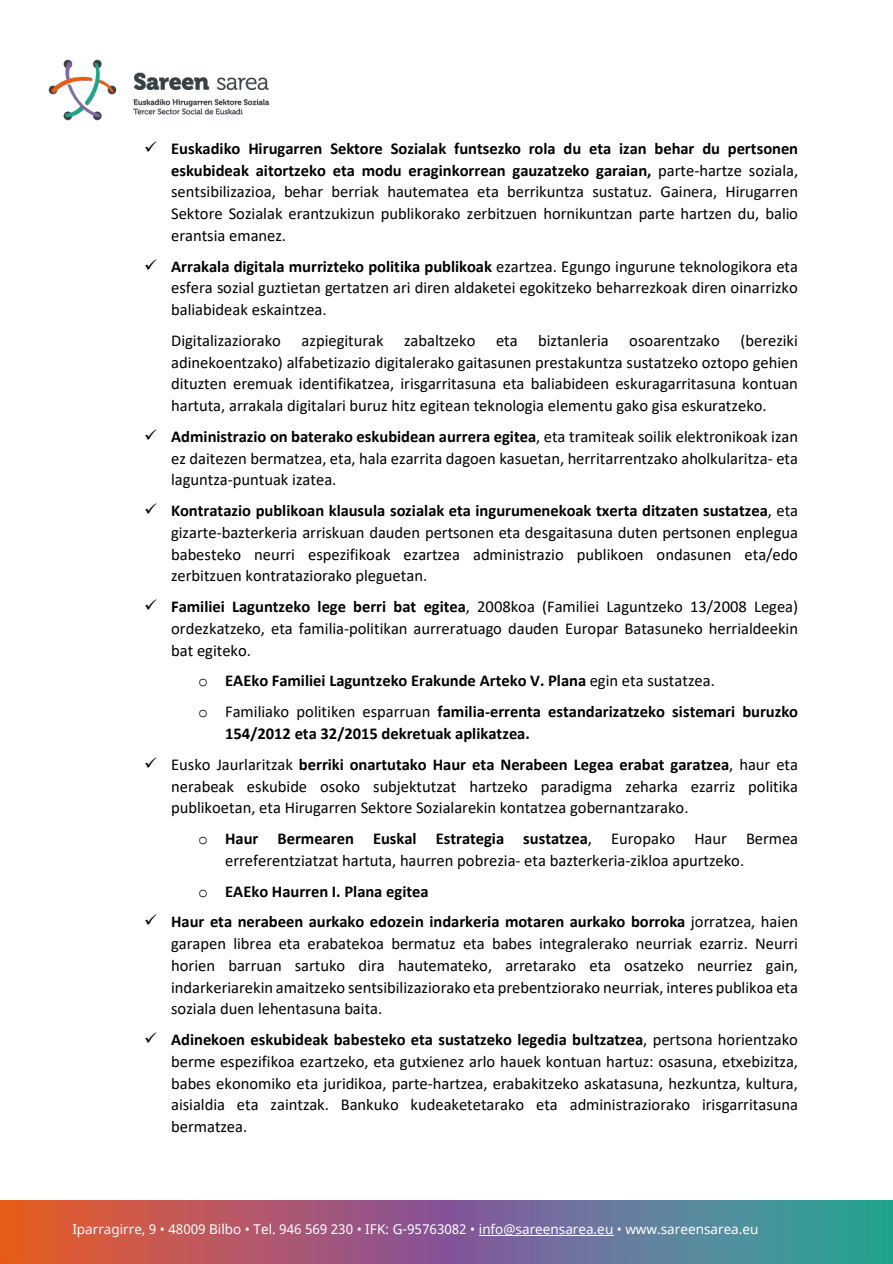
<style>
.page{position:relative;width:893px;height:1264px;background:#fff}
.page>*{position:absolute;margin:0;border:0;box-sizing:border-box;transform-origin:0 0}
.t1{font:16.5px/21.8px "Calibri";color:#000;text-align:justify}
.t2{font:700 16.5px/21.8px "Calibri";color:#000}
.t3{font:13.5px "Noto Sans";color:#fff}
.s1{font-weight:700}
.s2{font-family:"Courier New";font-weight:400}
.s3{font-weight:400}
.s4{font-family:"Courier New"}
</style>
<div class="page">
<img style="left:48px;top:59px;width:222px;height:62px">
<img style="left:0;top:1200px;width:892px;height:63px">
<hr style="left:479px;top:1234px;width:134px;height:1px;background:#fff">
<p class="t1" style="left:171px;top:137px;width:628px;text-indent:-27px">✓ <span class="s1">Euskadiko Hirugarren Sektore Sozialak funtsezko rola du eta izan behar du pertsonen eskubideak aitortzeko eta modu eraginkorrean gauzatzeko garaian,</span> parte-hartze soziala, sentsibilizazioa, behar berriak hautematea eta berrikuntza sustatuz. Gainera, Hirugarren Sektore Sozialak erantzukizun publikorako zerbitzuen hornikuntzan parte hartzen du, balio erantsia emanez.</p>
<p class="t1" style="left:171px;top:255px;width:628px;text-indent:-27px">✓ <span class="s1">Arrakala digitala murrizteko politika publikoak</span> ezartzea. Egungo ingurune teknologikora eta esfera sozial guztietan gertatzen ari diren aldaketei egokitzeko beharrezkoak diren oinarrizko baliabideak eskaintzea.</p>
<p class="t1" style="left:171px;top:329px;width:628px">Digitalizaziorako azpiegiturak zabaltzeko eta biztanleria osoarentzako (bereziki adinekoentzako) alfabetizazio digitalerako gaitasunen prestakuntza sustatzeko oztopo gehien dituzten eremuak identifikatzea, irisgarritasuna eta baliabideen eskuragarritasuna kontuan hartuta, arrakala digitalari buruz hitz egitean teknologia elementu gako gisa eskuratzeko.</p>
<p class="t1" style="left:171px;top:425px;width:628px;text-indent:-27px">✓ <span class="s1">Administrazio on baterako eskubidean aurrera egitea</span>, eta tramiteak soilik elektronikoak izan ez daitezen bermatzea, eta, hala ezarrita dagoen kasuetan, herritarrentzako aholkularitza- eta laguntza-puntuak izatea.</p>
<p class="t1" style="left:171px;top:499px;width:628px;text-indent:-27px">✓ <span class="s1">Kontratazio publikoan klausula sozialak eta ingurumenekoak txerta ditzaten sustatzea</span>, eta gizarte-bazterkeria arriskuan dauden pertsonen eta desgaitasuna duten pertsonen enplegua babesteko neurri espezifikoak ezartzea administrazio publikoen ondasunen eta/edo zerbitzuen kontrataziorako pleguetan.</p>
<p class="t1" style="left:171px;top:595px;width:628px;text-indent:-27px">✓ <span class="s1">Familiei Laguntzeko lege berri bat egitea</span>, 2008koa (Familiei Laguntzeko 13/2008 Legea) ordezkatzeko, eta familia-politikan aurreratuago dauden Europar Batasuneko herrialdeekin bat egiteko.</p>
<p class="t2" style="left:198px;top:669px;width:518px"><span class="s2">o</span> EAEko Familiei Laguntzeko Erakunde Arteko V. Plana <span class="s3">egin eta sustatzea.</span></p>
<p class="t2" style="left:225px;top:700px;width:574px;text-indent:-27px"><span class="s2">o</span> <span class="s3">Familiako politiken esparruan</span> familia-errenta estandarizatzeko sistemari buruzko<br>154/2012 eta 32/2015 dekretuak aplikatzea.</p>
<p class="t1" style="left:171px;top:752px;width:628px;text-indent:-27px">✓ Eusko Jaurlaritzak <span class="s1">berriki onartutako Haur eta Nerabeen Legea erabat garatzea</span>, haur eta nerabeak eskubide osoko subjektutzat hartzeko paradigma zeharka ezarriz politika publikoetan, eta Hirugarren Sektore Sozialarekin kontatzea gobernantzarako.</p>
<p class="t1" style="left:225px;top:827px;width:574px;text-indent:-27px"><span class="s4">o</span> <span class="s1">Haur Bermearen Euskal Estrategia sustatzea</span>, Europako Haur Bermea erreferentziatzat hartuta, haurren pobrezia- eta bazterkeria-zikloa apurtzeko.</p>
<p class="t2" style="left:198px;top:879px;width:232px"><span class="s2">o</span> EAEko Haurren I. Plana egitea</p>
<p class="t1" style="left:171px;top:910px;width:628px;text-indent:-27px">✓ <span class="s1">Haur eta nerabeen aurkako edozein indarkeria motaren aurkako borroka</span> jorratzea, haien garapen librea eta erabatekoa bermatuz eta babes integralerako neurriak ezarriz. Neurri horien barruan sartuko dira hautemateko, arretarako eta osatzeko neurriez gain, indarkeriarekin amaitzeko sentsibilizaziorako eta prebentziorako neurriak, interes publikoa eta soziala duen lehentasuna baita.</p>
<p class="t1" style="left:171px;top:1027px;width:628px;text-indent:-27px">✓ <span class="s1">Adinekoen eskubideak babesteko eta sustatzeko legedia bultzatzea</span>, pertsona horientzako berme espezifikoa ezartzeko, eta gutxienez arlo hauek kontuan hartuz: osasuna, etxebizitza, babes ekonomiko eta juridikoa, parte-hartzea, erabakitzeko askatasuna, hezkuntza, kultura, aisialdia eta zaintzak. Bankuko kudeaketetarako eta administraziorako irisgarritasuna bermatzea.</p>
<p class="t3" style="left:72px;top:1219px;width:687px">Iparragirre, 9 • 48009 Bilbo • Tel. 946 569 230 • IFK: G-95763082 • info@sareensarea.eu • www.sareensarea.eu</p>
</div>
